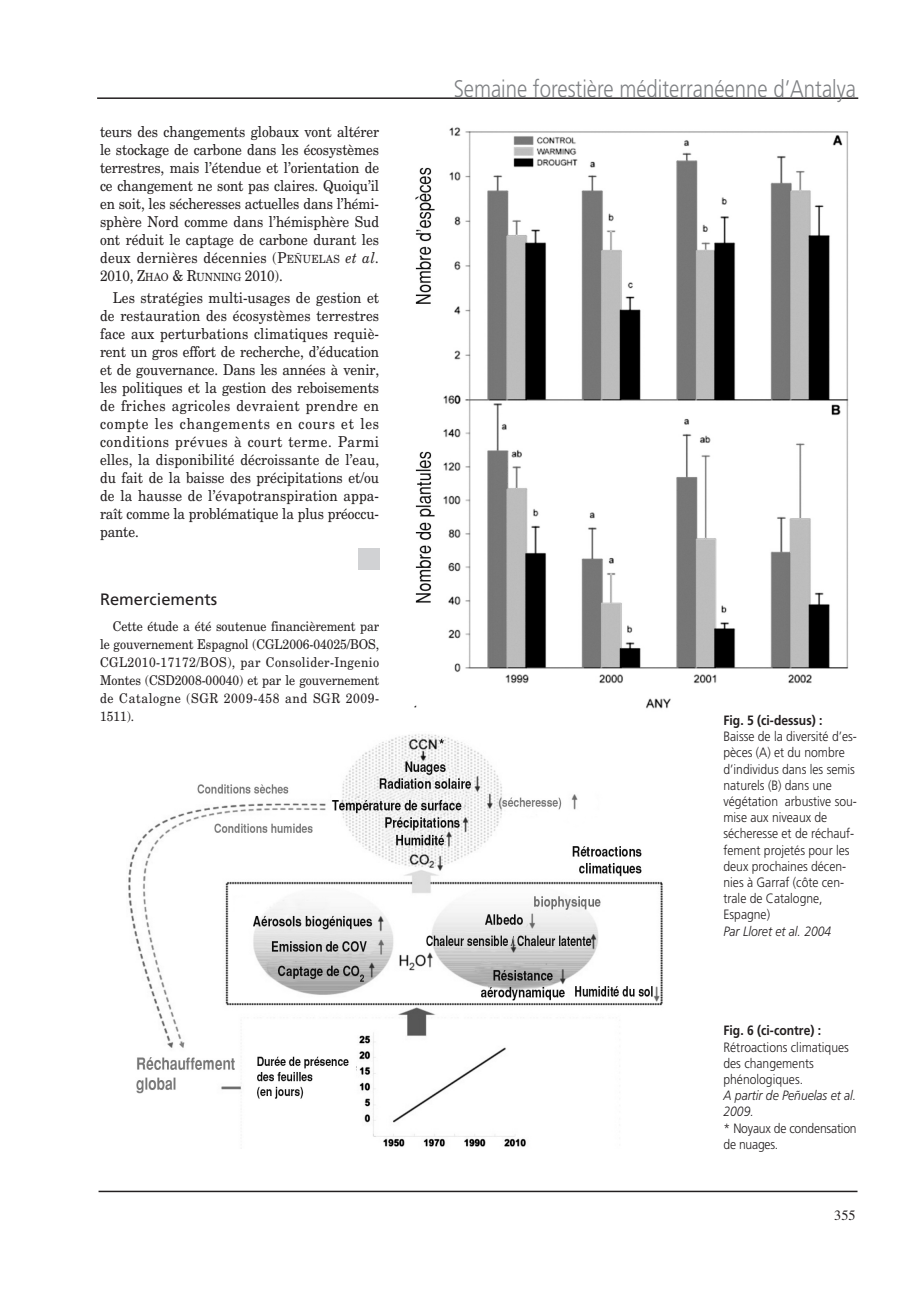
<style>
.page{position:relative;width:920px;height:1290px;background:#fff}
.page>*{position:absolute;margin:0;border:0;box-sizing:border-box;transform-origin:0 0}
.t1{font:300 24px "Frutiger";color:#808285;scale:.85 1}
.t2{font:16.5px "Frutiger";color:#231f20}
.t3{font:15px/18px "New Century Schlbk";letter-spacing:-.005em;color:#231f20;text-align:justify;scale:.9 1}
.t4{font:14.25px "Times";color:#231f20}
.t5{font:300 13.5px/16.2px "Frutiger";color:#231f20;scale:.9 1}
.t6{font:13.5px/18px "New Century Schlbk";letter-spacing:.05em;color:#231f20;text-align:justify;scale:.9 1}
.t7{font:italic 300 13.5px/16.2px "Frutiger";color:#231f20;scale:.9 1}
.t8{font:700 13.5px "Frutiger";color:#231f20;scale:.9 1}
.t9{font:300 13.5px/16.2px "Frutiger";letter-spacing:-.02em;color:#231f20;scale:.9 1}
.s1{font-size:11.25px}
.s2{font-family:"New Century Schlbk Italic TT"}
</style>
<div class="page">
<hr style="left:99px;top:1191px;width:758px;height:1px;background:#231f20">
<hr style="left:97px;top:97px;width:761px;height:2px;background:#231f20">
<img style="left:414px;top:127px;width:435px;height:582px">
<img style="left:128px;top:734px;width:535px;height:413px">
<div style="left:358px;top:548px;width:21px;height:22px;background:#d1d2d4"></div>
<p class="t3" style="left:100px;top:122px;width:312px">teurs des changements globaux vont altérer le stockage de carbone dans les écosystèmes terrestres, mais l’étendue et l’orientation de ce changement ne sont pas claires. Quoiqu’il en soit, les sécheresses actuelles dans l’hémi&shy;sphère Nord comme dans l’hémisphère Sud ont réduit le captage de carbone durant les deux dernières décennies (P<span class="s1">EÑUELAS</span> <span class="s2">et al.<br></span>2010, Z<span class="s1">HAO</span> &amp; R<span class="s1">UNNING</span> 2010).</p>
<p class="t3" style="left:100px;top:288px;width:312px;text-indent:13px">Les stratégies multi-usages de gestion et de restauration des écosystèmes terrestres face aux perturbations climatiques requiè&shy;rent un gros effort de recherche, d’éducation et de gouvernance. Dans les années à venir, les politiques et la gestion des reboisements de friches agricoles devraient prendre en compte les changements en cours et les conditions prévues à court terme. Parmi elles, la disponibilité décroissante de l’eau, du fait de la baisse des précipitations et/ou de la hausse de l’évapotranspiration appa&shy;raît comme la problématique la plus préoccu&shy;pante.</p>
<p class="t2" style="left:100px;top:589px;width:119px">Remerciements</p>
<p class="t6" style="left:100px;top:617px;width:312px;text-indent:13px">Cette étude a été soutenue financièrement par le gouvernement Espagnol (CGL2006-04025/BOS, CGL2010-17172/BOS), par Consolider-Ingenio Montes (CSD2008-00040) et par le gouvernement de Catalogne (SGR 2009-458 and SGR 2009- 1511).</p>
<h1 class="t1" style="left:454px;top:75px;width:475px">Semaine forestière méditerranéenne d’Antalya</h1>
<p class="t8" style="left:723px;top:712px;width:112px">Fig. 5 (ci-dessus) :</p>
<p class="t5" style="left:723px;top:728px;width:150px">Baisse de la diversité d’es&shy;pèces (A) et du nombre d’individus dans les semis naturels (B) dans une végétation arbustive sou&shy;mise aux niveaux de sécheresse et de réchauf&shy;fement projetés pour les deux prochaines décen&shy;nies à Garraf (côte cen&shy;trale de Catalogne,<br>Espagne)</p>
<p class="t7" style="left:723px;top:923px;width:121px">Par Lloret et al. 2004</p>
<p class="t8" style="left:723px;top:1023px;width:110px">Fig. 6 (ci-contre) :</p>
<p class="t5" style="left:723px;top:1039px;width:141px">Rétroactions climatiques des changements phénologiques.</p>
<p class="t7" style="left:723px;top:1087px;width:149px">A partir de Peñuelas et al.<br>2009.</p>
<p class="t9" style="left:723px;top:1120px;width:149px">* Noyaux de condensation de nuages.</p>
<p class="t4" style="left:834px;top:1202px;width:23px">355</p>
</div>
